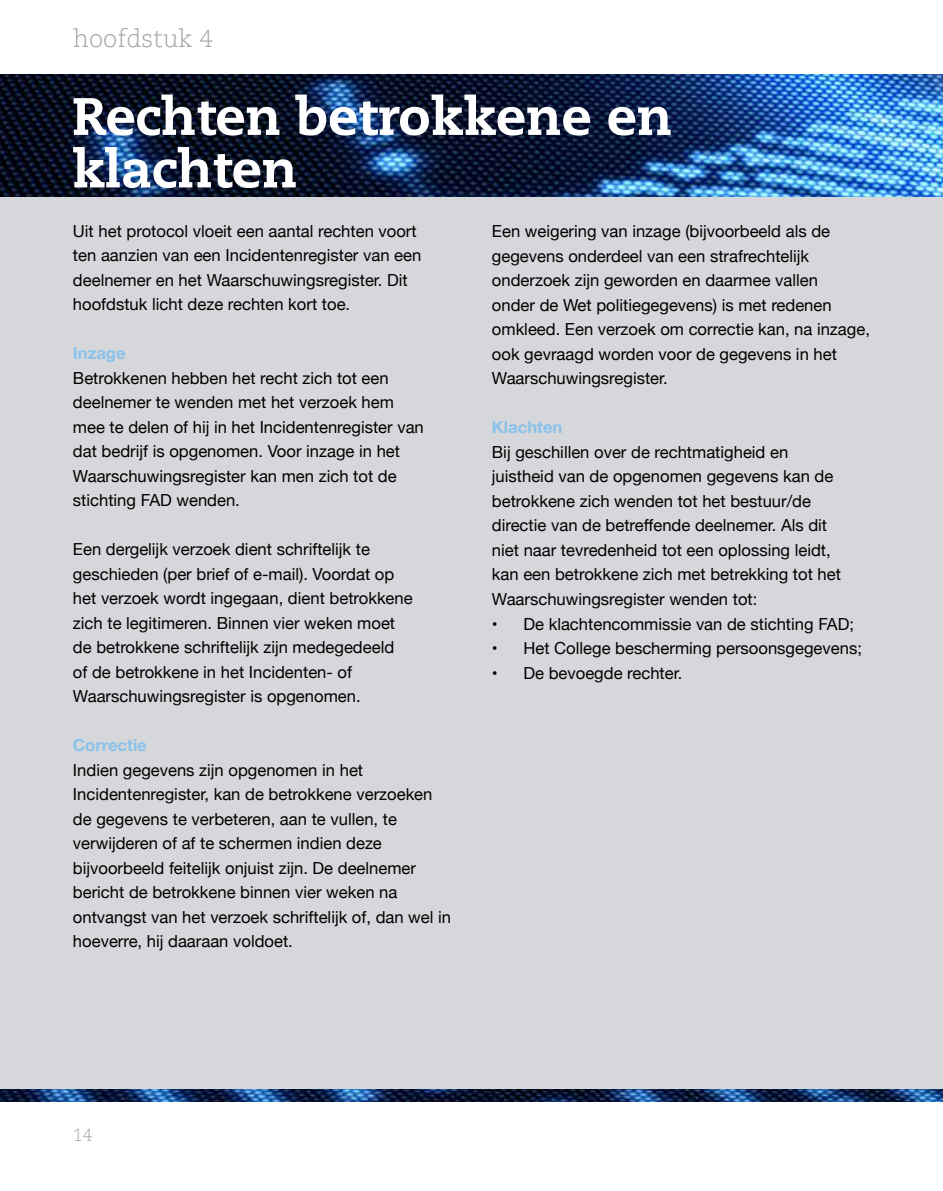
<style>
.page{position:relative;width:943px;height:1191px;background:#fff}
.page>*{position:absolute;margin:0;border:0;box-sizing:border-box;transform-origin:0 0}
.t1{font:800 52.5px/52.5px "Caecilia LT Std";letter-spacing:-.005em;color:#fff}
.t2{font:300 24.5px "Caecilia LT Std";color:#a8a5a7}
.t3{font:300 17.5px "Caecilia LT Std";color:#a8a5a7}
.t4{font:16.62px/24.5px "Helvetica Neue";color:#000}
.t5{font:700 16.62px "Helvetica Neue";color:#89c2eb}
</style>
<div class="page">
<img style="left:0;top:1088px;width:943px;height:13px">
<div style="left:0;top:98px;width:943px;height:990px;background:#d6d7da"></div>
<img style="left:0;top:74px;width:943px;height:123px">
<h2 class="t2" style="left:73px;top:25px;width:141px">hoofdstuk 4</h2>
<h1 class="t1" style="left:72px;top:90px;width:602px">Rechten betrokkene en klachten</h1>
<p class="t4" style="left:73px;top:219px;width:350px">Uit het protocol vloeit een aantal rechten voort ten aanzien van een Incidentenregister van een deelnemer en het Waarschuwingsregister. Dit hoofdstuk licht deze rechten kort toe.</p>
<p class="t5" style="left:73px;top:340px;width:54px">Inzage</p>
<p class="t4" style="left:73px;top:366px;width:352px">Betrokkenen hebben het recht zich tot een deelnemer te wenden met het verzoek hem mee te delen of hij in het Incidentenregister van dat bedrijf is opgenomen. Voor inzage in het Waarschuwingsregister kan men zich tot de stichting FAD wenden.</p>
<p class="t4" style="left:73px;top:538px;width:341px">Een dergelijk verzoek dient schriftelijk te geschieden (per brief of e-mail). Voordat op het verzoek wordt ingegaan, dient betrokkene zich te legitimeren. Binnen vier weken moet de betrokkene schriftelijk zijn medegedeeld of de betrokkene in het Incidenten- of Waarschuwingsregister is opgenomen.</p>
<p class="t5" style="left:73px;top:732px;width:75px">Correctie</p>
<p class="t4" style="left:73px;top:758px;width:379px">Indien gegevens zijn opgenomen in het Incidentenregister, kan de betrokkene verzoeken de gegevens te verbeteren, aan te vullen, te verwijderen of af te schermen indien deze bijvoorbeeld feitelijk onjuist zijn. De deelnemer bericht de betrokkene binnen vier weken na ontvangst van het verzoek schriftelijk of, dan wel in hoeverre, hij daaraan voldoet.</p>
<p class="t4" style="left:492px;top:220px;width:379px">Een weigering van inzage (bijvoorbeeld als de gegevens onderdeel van een strafrechtelijk onderzoek zijn geworden en daarmee vallen<br>onder de Wet politiegegevens) is met redenen omkleed. Een verzoek om correctie kan, na inzage, ook gevraagd worden voor de gegevens in het Waarschuwingsregister.</p>
<p class="t5" style="left:492px;top:414px;width:72px">Klachten</p>
<p class="t4" style="left:492px;top:441px;width:350px">Bij geschillen over de rechtmatigheid en juistheid van de opgenomen gegevens kan de betrokkene zich wenden tot het bestuur/de directie van de betreffende deelnemer. Als dit niet naar tevredenheid tot een oplossing leidt, kan een betrokkene zich met betrekking tot het Waarschuwingsregister wenden tot:</p>
<p class="t4" style="left:492px;top:612px;width:363px">• De klachtencommissie van de stichting FAD;</p>
<p class="t4" style="left:492px;top:637px;width:371px">• Het College bescherming persoonsgegevens;</p>
<p class="t4" style="left:492px;top:661px;width:192px">• De bevoegde rechter.</p>
<p class="t3" style="left:73px;top:1125px;width:21px">14</p>
</div>
